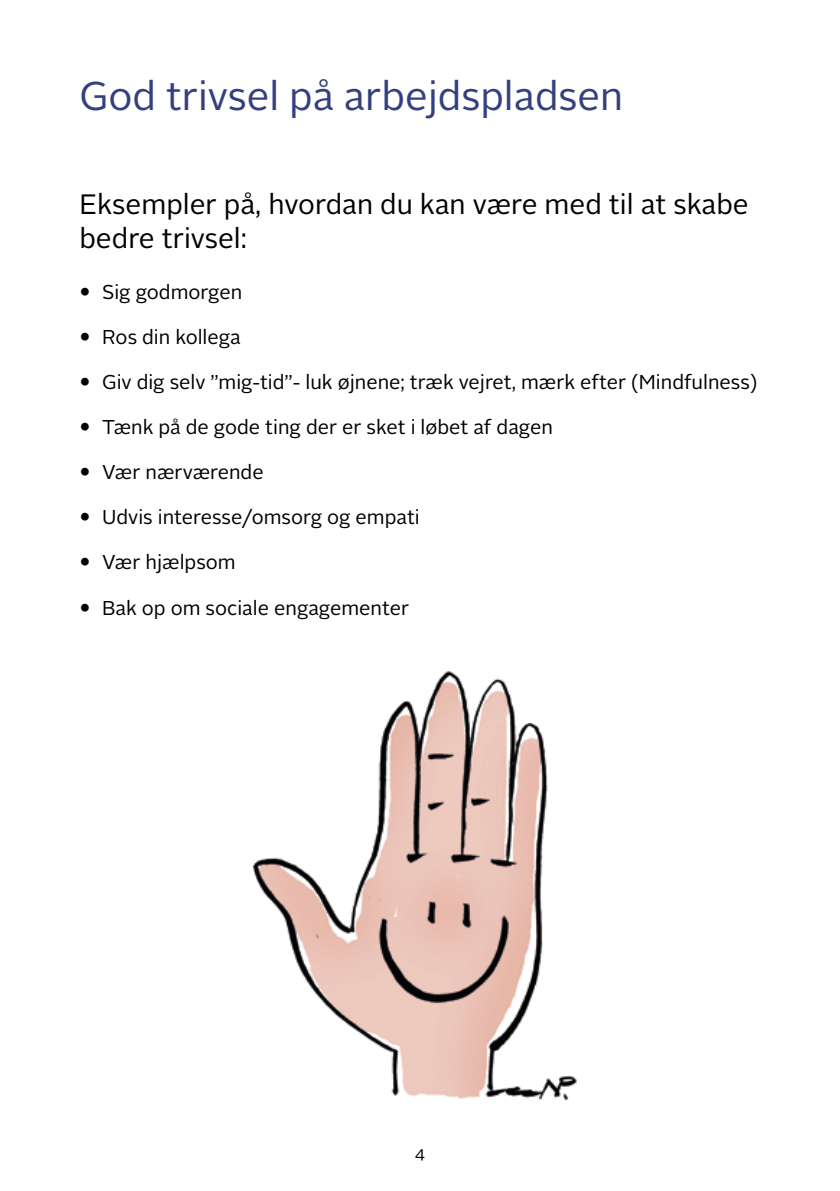
<style>
.page{position:relative;width:840px;height:1191px;background:#fff}
.page>*{position:absolute;margin:0;border:0;box-sizing:border-box;transform-origin:0 0}
.t1{font:40px "Alright Sans";color:#333f7f}
.t2{font:28px/33.2px "Alright Sans";color:#000}
.t3{font:20px "Alright Sans";color:#000}
.t4{font:16px "Alright Sans";color:#000}
</style>
<div class="page">
<img style="left:252px;top:671px;width:325px;height:430px">
<h1 class="t1" style="left:79px;top:69px;width:545px">God trivsel på arbejdspladsen</h1>
<h2 class="t2" style="left:79px;top:188px;width:670px">Eksempler på, hvordan du kan være med til at skabe bedre trivsel:</h2>
<p class="t3" style="left:102px;top:279px;width:141px">Sig godmorgen</p>
<p class="t3" style="left:102px;top:324px;width:140px">Ros din kollega</p>
<p class="t3" style="left:102px;top:369px;width:656px">Giv dig selv ”mig-tid”- luk øjnene; træk vejret, mærk efter (Mindfulness)</p>
<p class="t3" style="left:102px;top:414px;width:452px">Tænk på de gode ting der er sket i løbet af dagen</p>
<p class="t3" style="left:102px;top:459px;width:163px">Vær nærværende</p>
<p class="t3" style="left:102px;top:504px;width:319px">Udvis interesse/omsorg og empati</p>
<p class="t3" style="left:102px;top:549px;width:135px">Vær hjælpsom</p>
<p class="t3" style="left:102px;top:594px;width:308px">Bak op om sociale engagementer</p>
<p class="t4" style="left:414px;top:1141px;width:12px">4</p>
</div>
